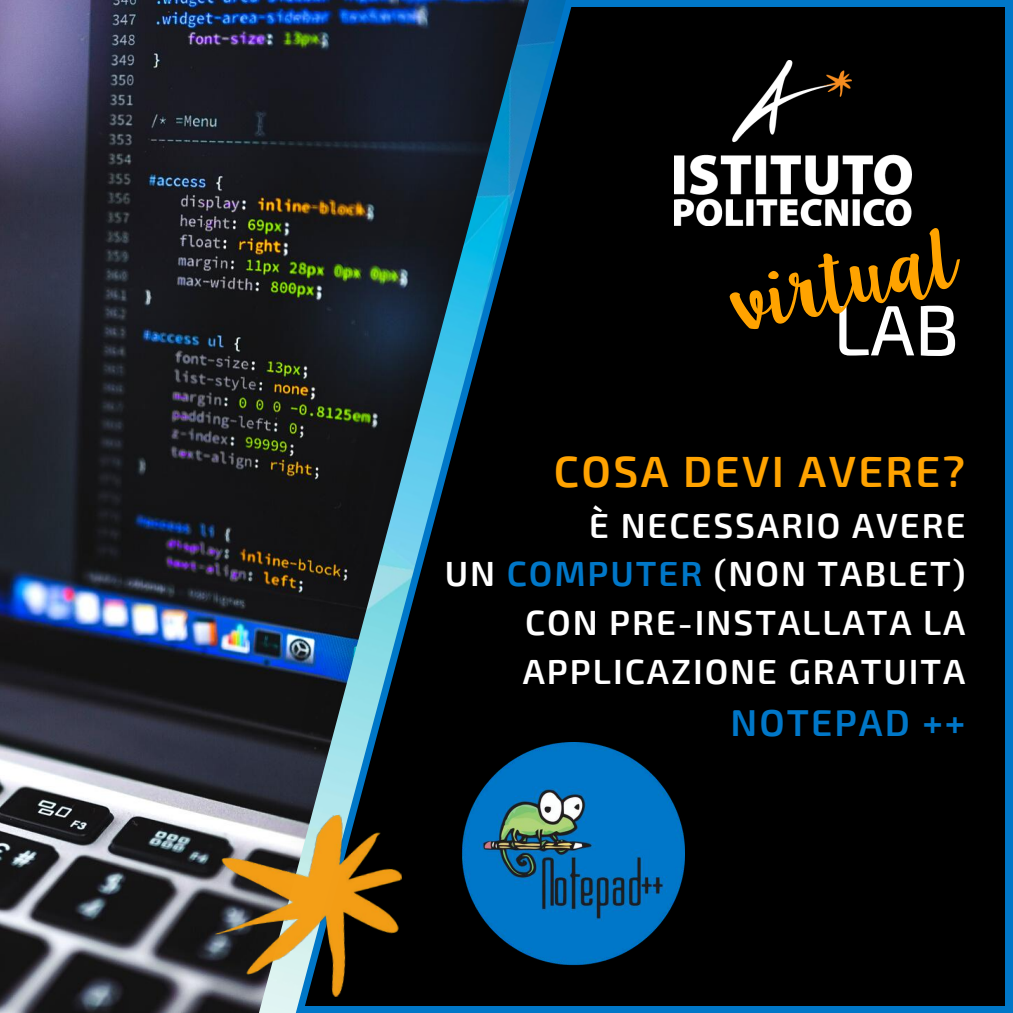
<style>
.page{position:relative;width:1013px;height:1013px;background:#fff}
.page>*{position:absolute;margin:0;border:0;box-sizing:border-box;transform-origin:0 0}
.t1{font:71.25px "Lilly Belle";color:#ffa300}
.t2{font:500 71.25px "Exo 2";color:#fff}
.t3{font:600 43.75px "Exo 2";letter-spacing:.055em;color:#ffa300}
.t4{font:600 37.5px "Exo 2";letter-spacing:.055em;color:#0077c8}
.t5{font:600 35px/48.6px "Exo 2";letter-spacing:.055em;color:#fff;text-align:right}
.s1{color:#0077c8}
</style>
<div class="page">
<img style="left:0;top:0;width:86px;height:1012px">
<img style="left:86px;top:0;width:161px;height:1012px">
<div style="left:247px;top:0;width:758px;height:1012px;background:#000"></div>
<div style="left:1005px;top:0;width:7px;height:1012px;background:#0077c8"></div>
<div style="left:554px;top:0;width:458px;height:7px;background:#0077c8"></div>
<div style="left:303px;top:1005px;width:709px;height:7px;background:#0077c8"></div>
<div style="left:566px;top:7px;width:86px;height:999px;background:#000"></div>
<img style="left:259px;top:0;width:307px;height:1012px">
<img style="left:202px;top:808px;width:213px;height:202px">
<img style="left:674px;top:60px;width:237px;height:165px">
<img style="left:461px;top:742px;width:224px;height:223px">
<h1 class="t1" style="left:724px;top:251px;width:228px;rotate:-13deg">virtual</h1>
<h1 class="t2" style="left:833px;top:284px;width:127px">LAB</h1>
<p class="t3" style="left:554px;top:443px;width:412px">COSA DEVI AVERE?</p>
<p class="t5" style="left:445px;top:499px;width:522px">È NECESSARIO AVERE<br>UN <span class="s1">COMPUTER</span> (NON TABLET)<br>CON PRE-INSTALLATA LA<br>APPLICAZIONE GRATUITA</p>
<p class="t4" style="left:730px;top:698px;width:236px">NOTEPAD ++</p>
</div>
